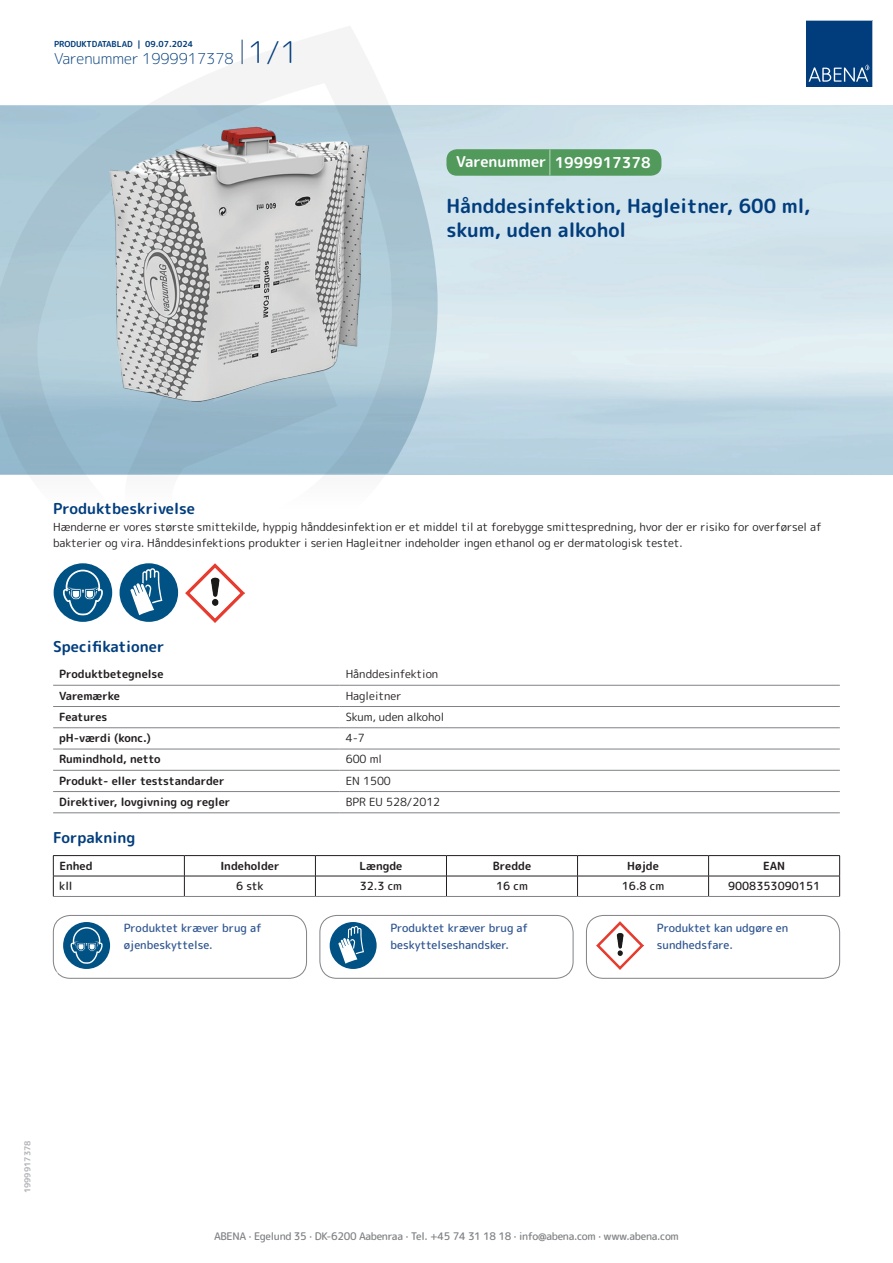
<style>
.page{position:relative;width:893px;height:1263px;background:#fff}
.page>*{position:absolute;margin:0;border:0;box-sizing:border-box;transform-origin:0 0}
.t1{font:700 19.5px/24px "Rounded Mplus 1 c";color:#013d7d}
.t2{font:700 15px "Rounded Mplus 1 c";color:#013d7d}
.t3{font:300 15px "Rounded Mplus 1 c";color:#013d7d}
.t4{font:700 15px "Rounded Mplus 1 c";color:#fff}
.t5{font:11.25px/16.5px "Rounded Mplus 1 c";color:#231f20}
.t6{font:700 11.25px "Rounded Mplus 1 c";color:#231f20}
.t7{font:500 11.25px/16.5px "Rounded Mplus 1 c";color:#305691}
.t8{font:500 11.25px "Rounded Mplus 1 c";color:#231f20}
.t9{font:500 10.5px "Rounded Mplus 1 c";letter-spacing:-.03em;color:#808285}
.t10{font:700 10.5px "Rounded Mplus 1 c";color:#fff}
.t11{font:700 8.25px "Rounded Mplus 1 c";color:#013d7d}
.t12{font:700 8.25px "Rounded Mplus 1 c";color:#b2b3b7}
.s1{font-size:30px}
.s2{font-size:25.5px}
</style>
<div class="page">
<svg style="left:0;top:26px;width:439px;height:586px"></svg>
<svg style="left:0;top:106px;width:438px;height:368px;background:#a4c2d2"></svg>
<svg style="left:242px;top:40px;width:1px;height:24px"></svg>
<svg style="left:806px;top:20px;width:67px;height:67px;background:#144b86"></svg>
<img style="left:110px;top:127px;width:258px;height:275px">
<div style="left:54px;top:563px;width:58px;height:59px;background:#005285;border-radius:50%"></div>
<svg style="left:63px;top:563px;width:40px;height:52px"></svg>
<div style="left:120px;top:563px;width:58px;height:59px;background:#005285;border-radius:50%"></div>
<svg style="left:130px;top:568px;width:32px;height:47px"></svg>
<img style="left:185px;top:563px;width:59px;height:59px">
<hr style="left:53px;top:685px;width:287px;height:1px;background:#808285">
<hr style="left:340px;top:685px;width:500px;height:1px;background:#808285">
<hr style="left:53px;top:706px;width:287px;height:1px;background:#808285">
<hr style="left:340px;top:706px;width:500px;height:1px;background:#808285">
<hr style="left:53px;top:727px;width:287px;height:1px;background:#808285">
<hr style="left:340px;top:727px;width:500px;height:1px;background:#808285">
<hr style="left:53px;top:749px;width:287px;height:1px;background:#808285">
<hr style="left:340px;top:749px;width:500px;height:1px;background:#808285">
<hr style="left:53px;top:770px;width:287px;height:1px;background:#808285">
<hr style="left:340px;top:770px;width:500px;height:1px;background:#808285">
<hr style="left:53px;top:791px;width:287px;height:1px;background:#808285">
<hr style="left:340px;top:791px;width:500px;height:1px;background:#808285">
<hr style="left:53px;top:812px;width:287px;height:1px;background:#808285">
<hr style="left:340px;top:812px;width:500px;height:1px;background:#808285">
<hr style="left:53px;top:855px;width:131px;height:1px;background:#231f20">
<hr style="left:184px;top:855px;width:131px;height:1px;background:#231f20">
<hr style="left:315px;top:855px;width:131px;height:1px;background:#231f20">
<hr style="left:446px;top:855px;width:131px;height:1px;background:#231f20">
<hr style="left:577px;top:855px;width:132px;height:1px;background:#231f20">
<hr style="left:709px;top:855px;width:131px;height:1px;background:#231f20">
<hr style="left:53px;top:876px;width:131px;height:1px;background:#231f20">
<svg style="left:53px;top:856px;width:1px;height:40px"></svg>
<hr style="left:184px;top:876px;width:131px;height:1px;background:#231f20">
<svg style="left:184px;top:856px;width:1px;height:40px"></svg>
<hr style="left:315px;top:876px;width:131px;height:1px;background:#231f20">
<svg style="left:315px;top:856px;width:1px;height:40px"></svg>
<hr style="left:446px;top:876px;width:131px;height:1px;background:#231f20">
<svg style="left:446px;top:856px;width:1px;height:40px"></svg>
<hr style="left:577px;top:876px;width:132px;height:1px;background:#231f20">
<svg style="left:577px;top:856px;width:1px;height:40px"></svg>
<hr style="left:709px;top:876px;width:131px;height:1px;background:#231f20">
<svg style="left:708px;top:856px;width:1px;height:40px"></svg>
<svg style="left:839px;top:856px;width:1px;height:40px"></svg>
<hr style="left:53px;top:896px;width:131px;height:1px;background:#808285">
<hr style="left:184px;top:896px;width:131px;height:1px;background:#808285">
<hr style="left:315px;top:896px;width:131px;height:1px;background:#808285">
<hr style="left:446px;top:896px;width:131px;height:1px;background:#808285">
<hr style="left:577px;top:896px;width:132px;height:1px;background:#808285">
<hr style="left:709px;top:896px;width:131px;height:1px;background:#808285">
<div style="left:63px;top:922px;width:47px;height:47px;background:#005285;border-radius:50%"></div>
<svg style="left:71px;top:922px;width:32px;height:42px"></svg>
<div style="left:53px;top:915px;width:254px;height:63px;border:1px solid #808285;border-radius:17px"></div>
<div style="left:330px;top:922px;width:47px;height:47px;background:#005285;border-radius:50%"></div>
<svg style="left:338px;top:926px;width:26px;height:38px"></svg>
<div style="left:320px;top:915px;width:253px;height:63px;border:1px solid #808285;border-radius:17px"></div>
<img style="left:596px;top:922px;width:47px;height:47px">
<div style="left:586px;top:915px;width:254px;height:63px;border:1px solid #808285;border-radius:17px"></div>
<div style="left:446px;top:149px;width:215px;height:27px;background:#52995c;border-radius:10px"></div>
<p class="t11" style="left:54px;top:38px;width:141px">PRODUKTDATABLAD | 09.07.2024</p>
<h2 class="t3" style="left:54px;top:48px;width:246px">Varenummer 1999917378 <span class="s1">1/1</span></h2>
<h2 class="t4" style="left:456px;top:152px;width:196px">Varenummer <span class="s2">|</span> 1999917378</h2>
<h1 class="t1" style="left:446px;top:194px;width:366px">Hånddesinfektion, Hagleitner, 600 ml, skum, uden alkohol</h1>
<h2 class="t2" style="left:53px;top:498px;width:143px">Produktbeskrivelse</h2>
<p class="t5" style="left:53px;top:518px;width:770px">Hænderne er vores største smittekilde, hyppig hånddesinfektion er et middel til at forebygge smittespredning, hvor der er risiko for overførsel af bakterier og vira. Hånddesinfektions produkter i serien Hagleitner indeholder ingen ethanol og er dermatologisk testet.</p>
<h2 class="t2" style="left:53px;top:635px;width:113px">Specifikationer</h2>
<p class="t6" style="left:59px;top:666px;width:106px">Produktbetegnelse</p>
<p class="t5" style="left:346px;top:666px;width:94px">Hånddesinfektion</p>
<p class="t6" style="left:59px;top:688px;width:62px">Varemærke</p>
<p class="t5" style="left:346px;top:687px;width:57px">Hagleitner</p>
<p class="t6" style="left:59px;top:709px;width:50px">Features</p>
<p class="t5" style="left:346px;top:708px;width:100px">Skum, uden alkohol</p>
<p class="t6" style="left:59px;top:730px;width:93px">pH-værdi (konc.)</p>
<p class="t5" style="left:346px;top:730px;width:21px">4-7</p>
<p class="t6" style="left:59px;top:751px;width:103px">Rumindhold, netto</p>
<p class="t5" style="left:346px;top:751px;width:38px">600 ml</p>
<p class="t6" style="left:59px;top:773px;width:167px">Produkt- eller teststandarder</p>
<p class="t5" style="left:346px;top:772px;width:47px">EN 1500</p>
<p class="t6" style="left:59px;top:794px;width:173px">Direktiver, lovgivning og regler</p>
<p class="t5" style="left:346px;top:794px;width:96px">BPR EU 528/2012</p>
<h2 class="t2" style="left:53px;top:827px;width:84px">Forpakning</h2>
<p class="t6" style="left:59px;top:858px;width:35px">Enhed</p>
<p class="t6" style="left:220px;top:858px;width:61px">Indeholder</p>
<p class="t6" style="left:359px;top:858px;width:44px">Længde</p>
<p class="t6" style="left:493px;top:858px;width:40px">Bredde</p>
<p class="t6" style="left:627px;top:858px;width:33px">Højde</p>
<p class="t6" style="left:763px;top:858px;width:24px">EAN</p>
<p class="t8" style="left:59px;top:878px;width:15px">kll</p>
<p class="t8" style="left:236px;top:878px;width:29px">6 stk</p>
<p class="t8" style="left:360px;top:878px;width:44px">32.3 cm</p>
<p class="t8" style="left:496px;top:878px;width:33px">16 cm</p>
<p class="t8" style="left:622px;top:878px;width:44px">16.8 cm</p>
<p class="t8" style="left:728px;top:878px;width:94px">9008353090151</p>
<p class="t7" style="left:124px;top:920px;width:139px">Produktet kræver brug af øjenbeskyttelse.</p>
<p class="t7" style="left:390px;top:920px;width:139px">Produktet kræver brug af beskyttelseshandsker.</p>
<p class="t7" style="left:657px;top:920px;width:133px">Produktet kan udgøre en sundhedsfare.</p>
<p class="t10" style="left:53px;top:967px;width:7px">*</p>
<p class="t12" style="left:22px;top:1193px;width:54px;rotate:-90deg">1999917378</p>
<p class="t9" style="left:214px;top:1229px;width:466px">ABENA · Egelund 35 · DK-6200 Aabenraa · Tel. +45 74 31 18 18 · info@abena.com · www.abena.com</p>
</div>
